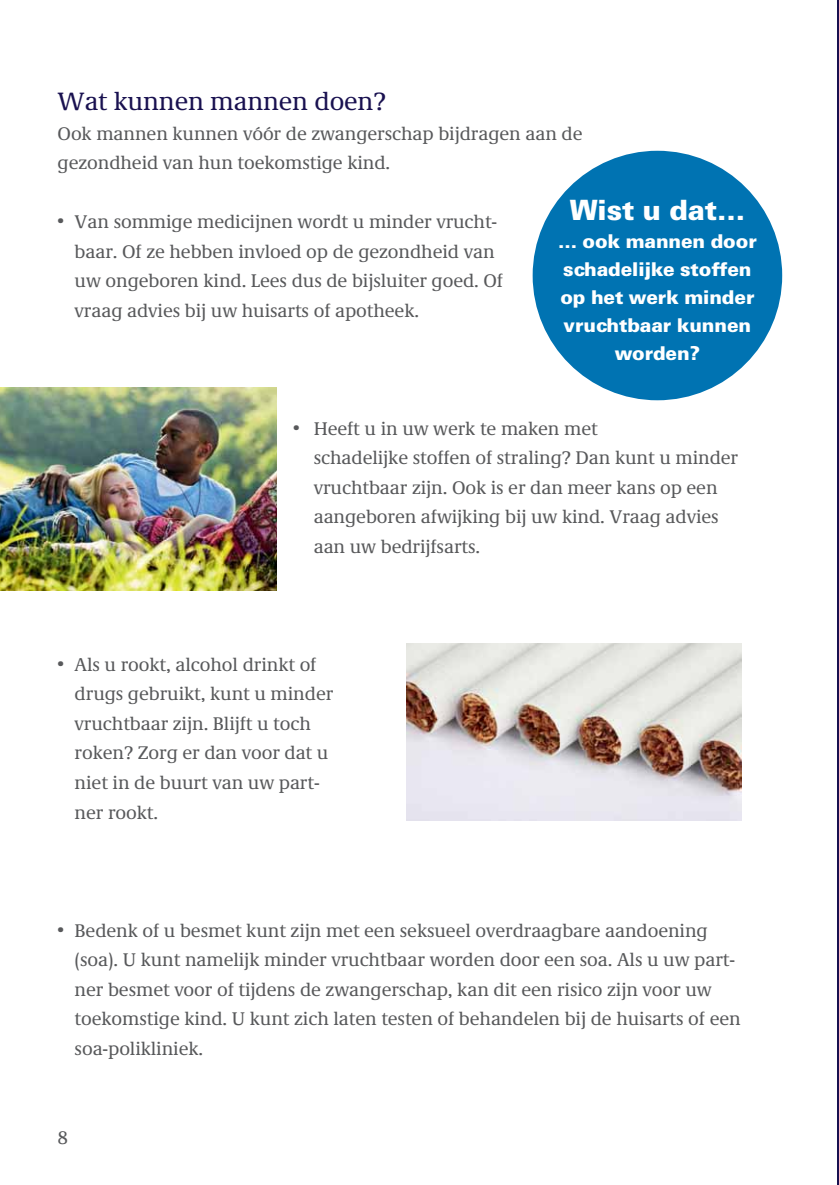
<style>
.page{position:relative;width:839px;height:1185px;background:#fff}
.page>*{position:absolute;margin:0;border:0;box-sizing:border-box;transform-origin:0 0}
.t1{font:900 28px "Univers LT Std";letter-spacing:-.005em;color:#fff}
.t2{font:26px "RIVM Demos";letter-spacing:-.005em;color:#191150}
.t3{font:19px/29.6px "RIVM Demos";letter-spacing:-.005em;color:#58595b}
.t4{font:900 19px/28px "Univers LT Std";letter-spacing:-.005em;color:#fff;text-align:center}
</style>
<div class="page">
<hr style="left:837px;top:0;width:2px;height:1185px;background:#191150">
<div style="left:532px;top:151px;width:250px;height:249px;background:#0073b2;border-radius:50%"></div>
<img style="left:0;top:387px;width:276px;height:203px">
<img style="left:406px;top:643px;width:335px;height:177px">
<h2 class="t2" style="left:58px;top:85px;width:330px">Wat kunnen mannen doen?</h2>
<p class="t3" style="left:58px;top:118px;width:526px">Ook mannen kunnen vóór de zwangerschap bijdragen aan de gezondheid van hun toekomstige kind.</p>
<p class="t3" style="left:75px;top:207px;width:430px;text-indent:-17px">• Van sommige medicijnen wordt u minder vrucht&shy;baar. Of ze hebben invloed op de gezondheid van uw ongeboren kind. Lees dus de bijsluiter goed. Of vraag advies bij uw huisarts of apotheek.</p>
<h1 class="t1" style="left:570px;top:193px;width:177px">Wist u dat…</h1>
<p class="t4" style="left:558px;top:227px;width:200px">… ook mannen door schadelijke stoffen op het werk minder vruchtbaar kunnen worden?</p>
<p class="t3" style="left:314px;top:413px;width:426px;text-indent:-21px">• Heeft u in uw werk te maken met<br>schadelijke stoffen of straling? Dan kunt u minder vruchtbaar zijn. Ook is er dan meer kans op een aangeboren afwijking bij uw kind. Vraag advies aan uw bedrijfsarts.</p>
<p class="t3" style="left:75px;top:649px;width:260px;text-indent:-17px">• Als u rookt, alcohol drinkt of drugs gebruikt, kunt u minder vruchtbaar zijn. Blijft u toch roken? Zorg er dan voor dat u niet in de buurt van uw part&shy;ner rookt.</p>
<p class="t3" style="left:75px;top:915px;width:667px;text-indent:-17px">• Bedenk of u besmet kunt zijn met een seksueel overdraagbare aandoening (soa). U kunt namelijk minder vruchtbaar worden door een soa. Als u uw part&shy;ner besmet voor of tijdens de zwangerschap, kan dit een risico zijn voor uw toekomstige kind. U kunt zich laten testen of behandelen bij de huisarts of een soa-polikliniek.</p>
<p class="t3" style="left:58px;top:1123px;width:12px">8</p>
</div>
